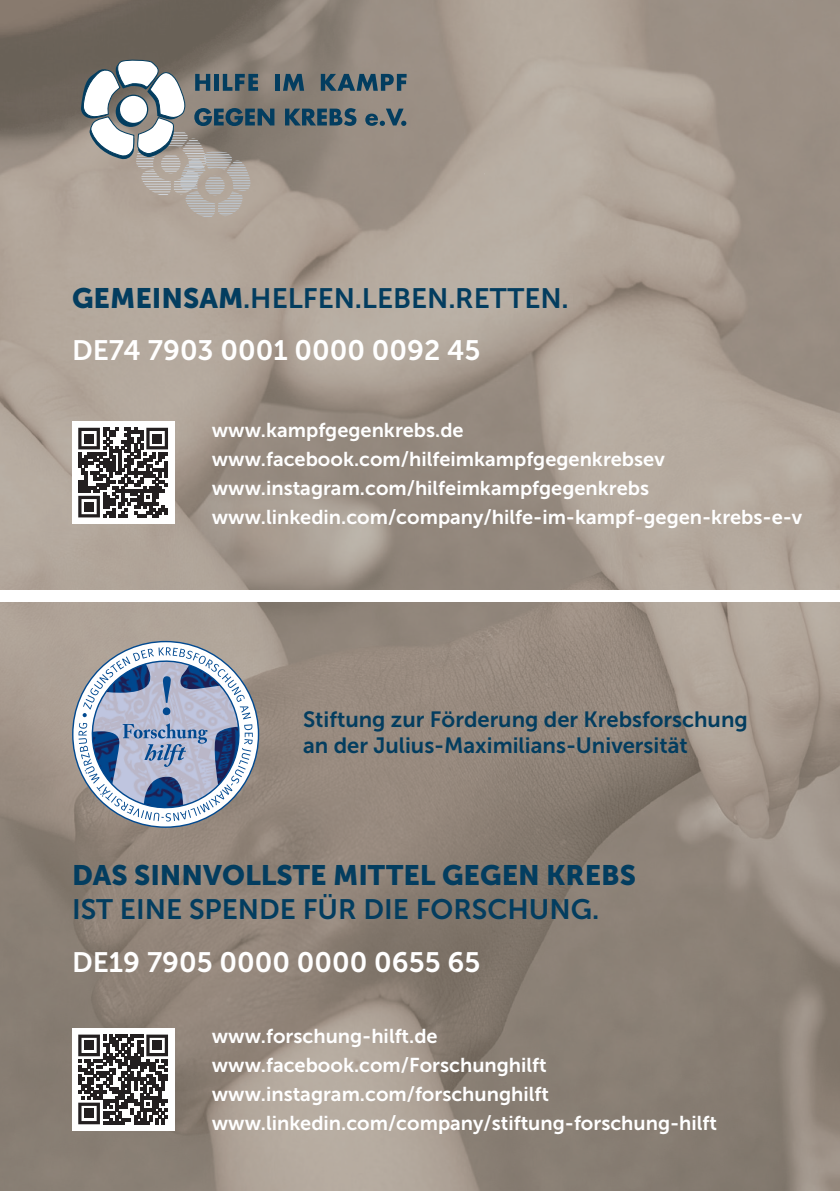
<style>
.page{position:relative;width:840px;height:1191px;background:#fff}
.page>*{position:absolute;margin:0;border:0;box-sizing:border-box;transform-origin:0 0}
.t1{font:28px/51.2px "Museo Sans 700";color:#fff}
.t2{font:28px "Museo Sans 900";color:#033d5f}
.t3{font:28px "Museo Sans 700";color:#033d5f}
.t4{font:22px/26.4px "Museo Sans 700";color:#033d5f}
.t5{font:20px/29px "Museo Sans 700";color:#fff}
.s1{font-family:"Museo Sans 900";color:#033d5f}
.s2{color:#033d5f}
</style>
<div class="page">
<img style="left:0;top:0;width:839px;height:1191px">
<div style="left:0;top:590px;width:839px;height:11px;background:#fff"></div>
<svg style="left:72px;top:641px;width:187px;height:187px"></svg>
<div style="left:72px;top:421px;width:102px;height:102px;background:#fff"></div>
<svg style="left:78px;top:428px;width:90px;height:89px"></svg>
<div style="left:84px;top:434px;width:10px;height:9px;background:#231f20"></div>
<div style="left:152px;top:434px;width:10px;height:9px;background:#231f20"></div>
<div style="left:84px;top:502px;width:10px;height:9px;background:#231f20"></div>
<div style="left:72px;top:1028px;width:102px;height:102px;background:#fff"></div>
<svg style="left:78px;top:1034px;width:90px;height:90px"></svg>
<div style="left:84px;top:1040px;width:10px;height:10px;background:#231f20"></div>
<div style="left:152px;top:1040px;width:10px;height:10px;background:#231f20"></div>
<div style="left:84px;top:1108px;width:10px;height:10px;background:#231f20"></div>
<svg style="left:194px;top:108px;width:80px;height:18px"></svg>
<svg style="left:285px;top:108px;width:71px;height:18px"></svg>
<svg style="left:365px;top:109px;width:41px;height:17px"></svg>
<svg style="left:195px;top:74px;width:15px;height:17px"></svg>
<div style="left:214px;top:74px;width:5px;height:17px;background:#033d5f"></div>
<svg style="left:223px;top:74px;width:35px;height:17px"></svg>
<div style="left:275px;top:74px;width:5px;height:17px;background:#033d5f"></div>
<svg style="left:283px;top:74px;width:21px;height:17px"></svg>
<svg style="left:320px;top:74px;width:86px;height:17px"></svg>
<hr style="left:136px;top:132px;width:70px;height:1px;background:#cfd4da">
<hr style="left:136px;top:135px;width:70px;height:1px;background:#cfd4da">
<hr style="left:136px;top:138px;width:70px;height:1px;background:#cfd4da">
<hr style="left:136px;top:140px;width:70px;height:1px;background:#cfd4da">
<hr style="left:136px;top:143px;width:70px;height:1px;background:#cfd4da">
<hr style="left:136px;top:145px;width:70px;height:1px;background:#cfd4da">
<hr style="left:136px;top:148px;width:70px;height:1px;background:#cfd4da">
<hr style="left:136px;top:151px;width:70px;height:1px;background:#cfd4da">
<hr style="left:136px;top:153px;width:70px;height:1px;background:#cfd4da">
<hr style="left:136px;top:156px;width:70px;height:1px;background:#cfd4da">
<hr style="left:136px;top:158px;width:70px;height:1px;background:#cfd4da">
<hr style="left:136px;top:161px;width:70px;height:1px;background:#cfd4da">
<hr style="left:136px;top:163px;width:70px;height:1px;background:#cfd4da">
<hr style="left:136px;top:166px;width:70px;height:1px;background:#cfd4da">
<hr style="left:136px;top:169px;width:70px;height:1px;background:#cfd4da">
<hr style="left:136px;top:171px;width:70px;height:1px;background:#cfd4da">
<hr style="left:136px;top:173px;width:70px;height:1px;background:#cfd4da">
<hr style="left:136px;top:176px;width:70px;height:1px;background:#cfd4da">
<hr style="left:136px;top:179px;width:70px;height:1px;background:#cfd4da">
<hr style="left:136px;top:181px;width:70px;height:1px;background:#cfd4da">
<hr style="left:136px;top:184px;width:70px;height:1px;background:#cfd4da">
<hr style="left:136px;top:186px;width:70px;height:1px;background:#cfd4da">
<hr style="left:136px;top:189px;width:70px;height:1px;background:#cfd4da">
<hr style="left:136px;top:191px;width:70px;height:1px;background:#cfd4da">
<hr style="left:136px;top:194px;width:70px;height:1px;background:#cfd4da">
<svg style="left:80px;top:58px;width:105px;height:102px"></svg>
<hr style="left:180px;top:152px;width:71px;height:1px;background:#bcc3ca">
<hr style="left:180px;top:154px;width:71px;height:1px;background:#bcc3ca">
<hr style="left:180px;top:157px;width:71px;height:1px;background:#bcc3ca">
<hr style="left:180px;top:159px;width:71px;height:1px;background:#bcc3ca">
<hr style="left:180px;top:162px;width:71px;height:1px;background:#bcc3ca">
<hr style="left:180px;top:164px;width:71px;height:2px;background:#bcc3ca">
<hr style="left:180px;top:167px;width:71px;height:1px;background:#bcc3ca">
<hr style="left:180px;top:169px;width:71px;height:2px;background:#bcc3ca">
<hr style="left:180px;top:172px;width:71px;height:1px;background:#bcc3ca">
<hr style="left:180px;top:175px;width:71px;height:1px;background:#bcc3ca">
<hr style="left:180px;top:177px;width:71px;height:2px;background:#bcc3ca">
<hr style="left:180px;top:180px;width:71px;height:1px;background:#bcc3ca">
<hr style="left:180px;top:182px;width:71px;height:2px;background:#bcc3ca">
<hr style="left:180px;top:185px;width:71px;height:1px;background:#bcc3ca">
<hr style="left:180px;top:188px;width:71px;height:1px;background:#bcc3ca">
<hr style="left:180px;top:190px;width:71px;height:1px;background:#bcc3ca">
<hr style="left:180px;top:192px;width:71px;height:2px;background:#bcc3ca">
<hr style="left:180px;top:195px;width:71px;height:1px;background:#bcc3ca">
<hr style="left:180px;top:198px;width:71px;height:1px;background:#bcc3ca">
<hr style="left:180px;top:200px;width:71px;height:1px;background:#bcc3ca">
<hr style="left:180px;top:203px;width:71px;height:1px;background:#bcc3ca">
<hr style="left:180px;top:205px;width:71px;height:2px;background:#bcc3ca">
<hr style="left:180px;top:208px;width:71px;height:1px;background:#bcc3ca">
<hr style="left:180px;top:210px;width:71px;height:2px;background:#bcc3ca">
<hr style="left:180px;top:213px;width:71px;height:1px;background:#bcc3ca">
<hr style="left:180px;top:216px;width:71px;height:1px;background:#bcc3ca">
<h1 class="t1" style="left:72px;top:273px;width:498px"><span class="s1">GEMEINSAM</span><span class="s2">.HELFEN.LEBEN.RETTEN.<br></span>DE74 7903 0001 0000 0092 45</h1>
<p class="t5" style="left:212px;top:415px;width:591px">www.kampfgegenkrebs.de www.facebook.com/hilfeimkampfgegenkrebsev www.instagram.com/hilfeimkampfgegenkrebs www.linkedin.com/company/hilfe-im-kampf-gegen-krebs-e-v</p>
<p class="t4" style="left:303px;top:706px;width:446px">Stiftung zur Förderung der Krebsforschung an der Julius-Maximilians-Universität</p>
<h1 class="t2" style="left:72px;top:859px;width:565px">DAS SINNVOLLSTE MITTEL GEGEN KREBS</h1>
<h1 class="t3" style="left:72px;top:893px;width:528px">IST EINE SPENDE FÜR DIE FORSCHUNG.</h1>
<h1 class="t1" style="left:72px;top:937px;width:409px">DE19 7905 0000 0000 0655 65</h1>
<p class="t5" style="left:212px;top:1022px;width:506px">www.forschung-hilft.de www.facebook.com/Forschunghilft www.instagram.com/forschunghilft www.linkedin.com/company/stiftung-forschung-hilft</p>
</div>
